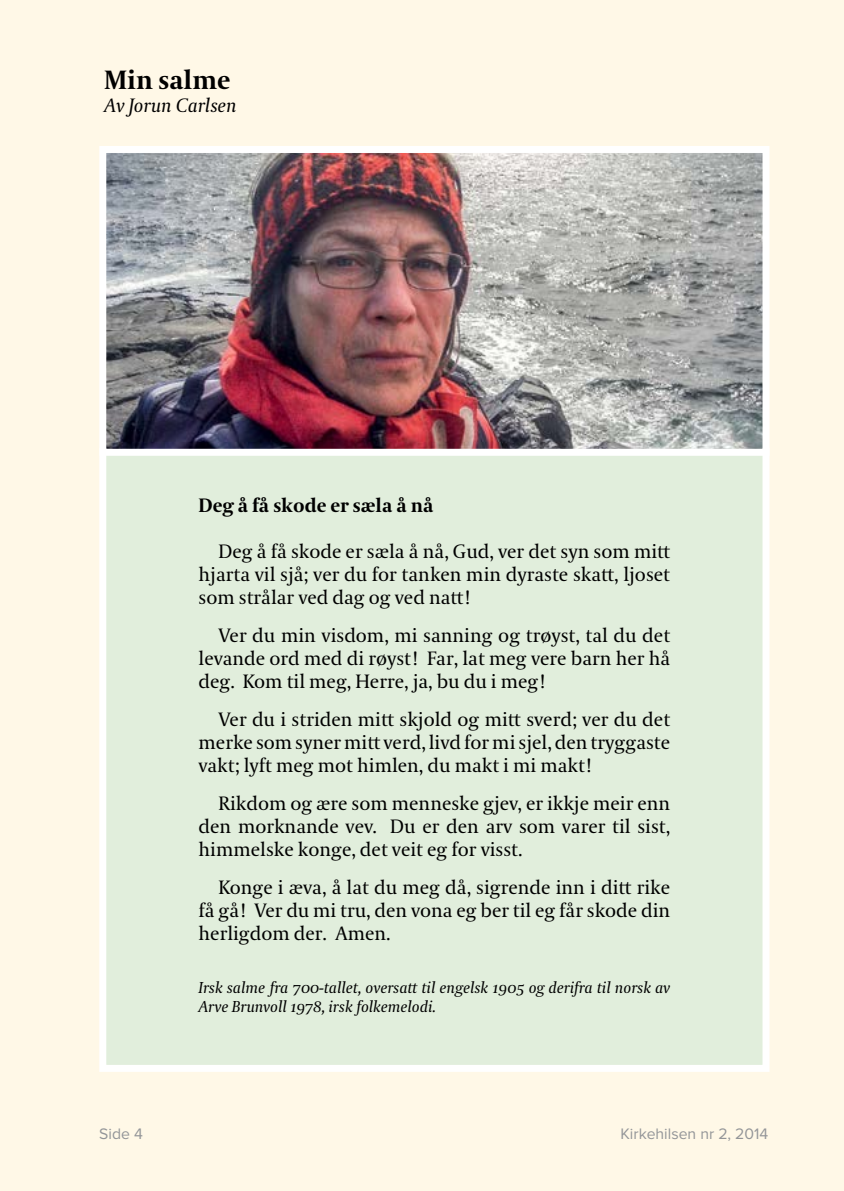
<style>
.page{position:relative;width:844px;height:1191px;background:#fff}
.page>*{position:absolute;margin:0;border:0;box-sizing:border-box;transform-origin:0 0}
.t1{font:700 26.25px "Coranto 2";color:#000}
.t2{font:19.25px/23.1px "Coranto 2";color:#000;text-align:justify}
.t3{font:700 19.25px "Coranto 2";color:#000}
.t4{font:italic 19.25px "Coranto 2";color:#000}
.t5{font:italic 15.75px/18.9px "Coranto 2";color:#000}
.t6{font:15.75px "Proxima Nova";color:#939598}
</style>
<div class="page">
<div style="left:0;top:0;width:843px;height:1191px;background:#fff8e7"></div>
<div style="left:96px;top:444px;width:676px;height:631px;background:#e1eedc"></div>
<img style="left:107px;top:154px;width:654px;height:294px">
<div style="left:99px;top:146px;width:670px;height:310px;border:7px solid #fff"></div>
<h1 class="t1" style="left:104px;top:64px;width:128px">Min salme</h1>
<p class="t4" style="left:104px;top:94px;width:134px">Av Jorun Carlsen</p>
<p class="t3" style="left:198px;top:493px;width:236px">Deg å få skode er sæla å nå</p>
<p class="t2" style="left:198px;top:540px;width:473px;text-indent:20px">Deg å få skode er sæla å nå, Gud, ver det syn som mitt hjarta vil sjå; ver du for tanken min dyraste skatt, ljoset som strålar ved dag og ved natt!</p>
<p class="t2" style="left:198px;top:624px;width:473px;text-indent:20px">Ver du min visdom, mi sanning og trøyst, tal du det levande ord med di røyst! Far, lat meg vere barn her hå deg. Kom til meg, Herre, ja, bu du i meg!</p>
<p class="t2" style="left:198px;top:708px;width:473px;text-indent:20px">Ver du i striden mitt skjold og mitt sverd; ver du det merke som syner mitt verd, livd for mi sjel, den tryggaste vakt; lyft meg mot himlen, du makt i mi makt!</p>
<p class="t2" style="left:198px;top:793px;width:473px;text-indent:20px">Rikdom og ære som menneske gjev, er ikkje meir enn den morknande vev. Du er den arv som varer til sist, himmelske konge, det veit eg for visst.</p>
<p class="t2" style="left:198px;top:877px;width:473px;text-indent:20px">Konge i æva, å lat du meg då, sigrende inn i ditt rike få gå! Ver du mi tru, den vona eg ber til eg får skode din herligdom der. Amen.</p>
<p class="t5" style="left:198px;top:978px;width:473px">Irsk salme fra 700-tallet, oversatt til engelsk 1905 og derifra til norsk av<br>Arve Brunvoll 1978, irsk folkemelodi.</p>
<p class="t6" style="left:99px;top:1124px;width:45px">Side 4</p>
<p class="t6" style="left:620px;top:1124px;width:149px">Kirkehilsen nr 2, 2014</p>
</div>
